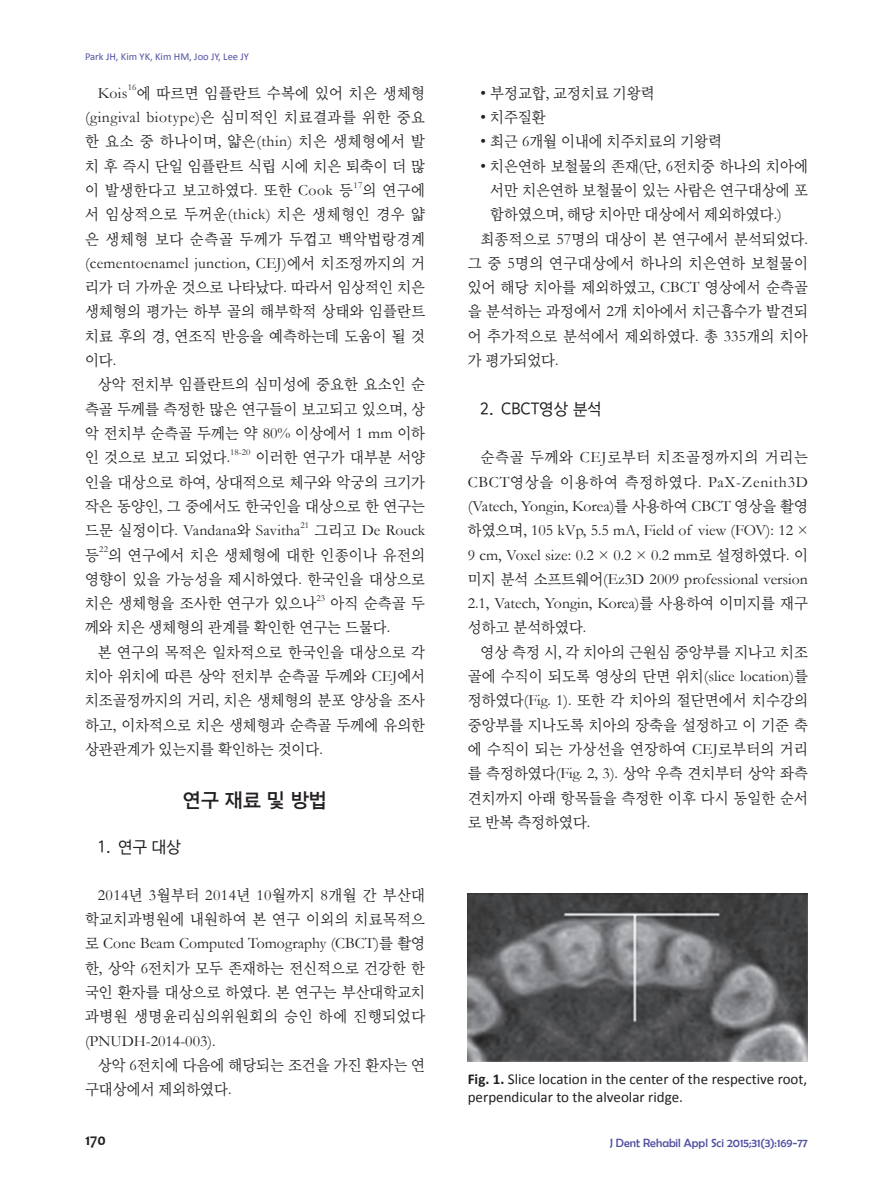
<style>
.page{position:relative;width:893px;height:1191px;background:#fff}
.page>*{position:absolute;margin:0;border:0;box-sizing:border-box;transform-origin:0 0}
.t1{font:19.5px "Bareun Dotum OTF 2";color:#231f20}
.t2{font:16.5px "Bareun Dotum OTF 1";color:#231f20;scale:.95 1}
.t3{font:700 16.5px "Candara";color:#231f20;scale:.95 1}
.t4{font:15.75px/24.3px "Bareun Batang L";color:#231f20;text-align:justify;scale:.96 1}
.t5{font:15.75px/24.3px "Garamond";color:#231f20;text-align:justify}
.t6{font:15.75px/24.3px "Bareun Batang L";letter-spacing:.02em;color:#231f20;text-align:right;scale:.96 1}
.t7{font:15.75px "Garamond";letter-spacing:.035em;color:#231f20}
.t8{font:15.75px "Bareun Batang L";letter-spacing:.025em;color:#231f20;scale:.96 1}
.t9{font:15.75px "Bareun Batang L";letter-spacing:.045em;color:#231f20;scale:.96 1}
.t10{font:15px/18px "Calibri";color:#231f20}
.t11{font:12px "Berlin Sans FB";color:#504fa1}
.t12{font:10.5px "Calibri";color:#504fa1}
.t13{font:9.15px "Garamond";letter-spacing:.005em;color:#231f20}
.s1{font-family:"Bareun Batang L"}
.s2{font-family:"Garamond"}
.s3{font-weight:700}
</style>
<div class="page">
<img style="left:468px;top:893px;width:340px;height:168px">
<p class="t12" style="left:85px;top:50px;width:165px">Park JH, Kim YK, Kim HM, Joo JY, Lee JY</p>
<p class="t13" style="left:128px;top:81px;width:10px">16</p>
<p class="t6" style="left:137px;top:81px;width:302px">에 따르면 임플란트 수복에 있어 치은 생체형</p>
<p class="t7" style="left:85px;top:106px;width:342px">(gingival biotype)<span class="s1">은 심미적인 치료결과를 위한 중요</span></p>
<p class="t4" style="left:85px;top:129px;width:356px">한 요소 중 하나이며<span class="s2">,</span> 얇은<span class="s2">(thin)</span> 치은 생체형에서 발 치 후 즉시 단일 임플란트 식립 시에 치은 퇴축이 더 많 이 발생한다고 보고하였다<span class="s2">.</span> 또한 <span class="s2">Cook</span> 등</p>
<p class="t5" style="left:98px;top:80px;width:31px">Kois</p>
<p class="t13" style="left:353px;top:179px;width:10px">17</p>
<p class="t4" style="left:85px;top:178px;width:356px;text-indent:278px">의 연구에 서 임상적으로 두꺼운<span class="s2">(thick)</span> 치은 생체형인 경우 얇 은 생체형 보다 순측골 두께가 두껍고 백악법랑경계</p>
<p class="t5" style="left:85px;top:250px;width:342px">(cementoenamel junction, CEJ)<span class="s1">에서 치조정까지의 거</span></p>
<p class="t4" style="left:85px;top:275px;width:356px">리가 더 가까운 것으로 나타났다<span class="s2">.</span> 따라서 임상적인 치은 생체형의 평가는 하부 골의 해부학적 상태와 임플란트 치료 후의 경<span class="s2">,</span> 연조직 반응을 예측하는데 도움이 될 것 이다<span class="s2">.</span></p>
<p class="t4" style="left:85px;top:372px;width:356px;text-indent:13px">상악 전치부 임플란트의 심미성에 중요한 요소인 순 측골 두께를 측정한 많은 연구들이 보고되고 있으며<span class="s2">,</span> 상 악 전치부 순측골 두께는 약 <span class="s2">80%</span> 이상에서 <span class="s2">1 mm</span> 이하 인 것으로 보고 되었다<span class="s2">.</span></p>
<p class="t13" style="left:230px;top:446px;width:22px">18-20</p>
<p class="t4" style="left:85px;top:445px;width:356px;text-indent:171px">이러한 연구가 대부분 서양 인을 대상으로 하여<span class="s2">,</span> 상대적으로 체구와 악궁의 크기가 작은 동양인<span class="s2">,</span> 그 중에서도 한국인을 대상으로 한 연구는</p>
<p class="t5" style="left:85px;top:518px;width:217px"><span class="s1">드문 실정이다</span>. Vandana<span class="s1">와</span> Savitha</p>
<p class="t13" style="left:300px;top:519px;width:10px">21</p>
<p class="t5" style="left:314px;top:518px;width:112px"><span class="s1">그리고</span> De Rouck</p>
<p class="t4" style="left:85px;top:542px;width:16px">등</p>
<p class="t13" style="left:99px;top:543px;width:10px">22</p>
<p class="t4" style="left:85px;top:542px;width:356px;text-indent:23px">의 연구에서 치은 생체형에 대한 인종이나 유전의 영향이 있을 가능성을 제시하였다<span class="s2">.</span> 한국인을 대상으로 치은 생체형을 조사한 연구가 있으나</p>
<p class="t13" style="left:317px;top:592px;width:10px">23</p>
<p class="t4" style="left:85px;top:591px;width:356px;text-indent:246px">아직 순측골 두 께와 치은 생체형의 관계를 확인한 연구는 드물다<span class="s2">.</span></p>
<p class="t4" style="left:85px;top:640px;width:356px;text-indent:13px">본 연구의 목적은 일차적으로 한국인을 대상으로 각 치아 위치에 따른 상악 전치부 순측골 두께와 <span class="s2">CEJ</span>에서 치조골정까지의 거리<span class="s2">,</span> 치은 생체형의 분포 양상을 조사 하고<span class="s2">,</span> 이차적으로 치은 생체형과 순측골 두께에 유의한 상관관계가 있는지를 확인하는 것이다<span class="s2">.</span></p>
<p class="t1" style="left:183px;top:790px;width:145px">연구 재료 및 방법</p>
<p class="t2" style="left:98px;top:838px;width:89px">1. 연구 대상</p>
<p class="t6" style="left:85px;top:883px;width:356px"><span class="s2">2014</span>년 <span class="s2">3</span>월부터 <span class="s2">2014</span>년 <span class="s2">10</span>월까지 <span class="s2">8</span>개월 간 부산대 학교치과병원에 내원하여 본 연구 이외의 치료목적으</p>
<p class="t5" style="left:85px;top:931px;width:342px"><span class="s1">로</span> Cone Beam Computed Tomography (CBCT)<span class="s1">를 촬영</span></p>
<p class="t4" style="left:85px;top:956px;width:356px">한<span class="s2">,</span> 상악 <span class="s2">6</span>전치가 모두 존재하는 전신적으로 건강한 한 국인 환자를 대상으로 하였다<span class="s2">.</span> 본 연구는 부산대학교치 과병원 생명윤리심의위원회의 승인 하에 진행되었다</p>
<p class="t5" style="left:85px;top:1028px;width:132px">(PNUDH-2014-003).</p>
<p class="t4" style="left:85px;top:1053px;width:356px;text-indent:13px">상악 <span class="s2">6</span>전치에 다음에 해당되는 조건을 가진 환자는 연 구대상에서 제외하였다<span class="s2">.</span></p>
<p class="t4" style="left:480px;top:81px;width:183px"><span class="s2">•</span> 부정교합<span class="s2">,</span> 교정치료 기왕력</p>
<p class="t4" style="left:480px;top:105px;width:70px"><span class="s2">•</span> 치주질환</p>
<p class="t4" style="left:480px;top:129px;width:253px"><span class="s2">•</span> 최근 <span class="s2">6</span>개월 이내에 치주치료의 기왕력</p>
<p class="t4" style="left:480px;top:154px;width:343px"><span class="s2">•</span> 치은연하 보철물의 존재<span class="s2">(</span>단<span class="s2">, 6</span>전치중 하나의 치아에</p>
<p class="t4" style="left:490px;top:178px;width:332px">서만 치은연하 보철물이 있는 사람은 연구대상에 포</p>
<p class="t4" style="left:490px;top:202px;width:305px">함하였으며<span class="s2">,</span> 해당 치아만 대상에서 제외하였다<span class="s2">.)</span></p>
<p class="t4" style="left:480px;top:227px;width:343px">최종적으로 <span class="s2">57</span>명의 대상이 본 연구에서 분석되었다<span class="s2">.</span></p>
<p class="t8" style="left:468px;top:255px;width:356px">그 중 <span class="s2">5</span>명의 연구대상에서 하나의 치은연하 보철물이</p>
<p class="t4" style="left:468px;top:275px;width:356px">있어 해당 치아를 제외하였고<span class="s2">, CBCT</span> 영상에서 순측골</p>
<p class="t4" style="left:468px;top:299px;width:356px">을 분석하는 과정에서 <span class="s2">2</span>개 치아에서 치근흡수가 발견되</p>
<p class="t4" style="left:468px;top:324px;width:356px">어 추가적으로 분석에서 제외하였다<span class="s2">.</span> 총 <span class="s2">335</span>개의 치아</p>
<p class="t4" style="left:468px;top:348px;width:96px">가 평가되었다<span class="s2">.</span></p>
<p class="t2" style="left:480px;top:401px;width:129px">2. CBCT영상 분석</p>
<p class="t9" style="left:480px;top:450px;width:343px">순측골 두께와 <span class="s2">CEJ</span>로부터 치조골정까지의 거리는</p>
<p class="t5" style="left:468px;top:469px;width:342px">CBCT<span class="s1">영상을 이용하여 측정하였다</span>. PaX-Zenith3D (Vatech, Yongin, Korea)<span class="s1">를 사용하여</span> CBCT <span class="s1">영상을 촬영 하였으며</span>, 105 kVp, 5.5 mA, Field of view (FOV): 12 × 9 cm, Voxel size: 0.2 × 0.2 × 0.2 mm<span class="s1">로 설정하였다</span>. <span class="s1">이 미지 분석 소프트웨어</span>(Ez3D 2009 professional version 2.1, Vatech, Yongin, Korea)<span class="s1">를 사용하여 이미지를 재구</span></p>
<p class="t4" style="left:468px;top:615px;width:125px">성하고 분석하였다<span class="s2">.</span></p>
<p class="t4" style="left:480px;top:640px;width:343px">영상 측정 시<span class="s2">,</span> 각 치아의 근원심 중앙부를 지나고 치조</p>
<p class="t4" style="left:468px;top:664px;width:356px">골에 수직이 되도록 영상의 단면 위치<span class="s2">(slice location)</span>를</p>
<p class="t4" style="left:468px;top:688px;width:356px">정하였다<span class="s2">(Fig. 1).</span> 또한 각 치아의 절단면에서 치수강의</p>
<p class="t4" style="left:468px;top:713px;width:356px">중앙부를 지나도록 치아의 장축을 설정하고 이 기준 축</p>
<p class="t4" style="left:468px;top:737px;width:356px">에 수직이 되는 가상선을 연장하여 <span class="s2">CEJ</span>로부터의 거리</p>
<p class="t4" style="left:468px;top:761px;width:356px">를 측정하였다<span class="s2">(Fig. 2, 3).</span> 상악 우측 견치부터 상악 좌측</p>
<p class="t4" style="left:468px;top:785px;width:356px">견치까지 아래 항목들을 측정한 이후 다시 동일한 순서</p>
<p class="t4" style="left:468px;top:810px;width:129px">로 반복 측정하였다<span class="s2">.</span></p>
<p class="t10" style="left:468px;top:1069px;width:341px"><span class="s3">Fig. 1.</span> Slice location in the center of the respective root, perpendicular to the alveolar ridge.</p>
<p class="t3" style="left:85px;top:1130px;width:23px">170</p>
<p class="t11" style="left:610px;top:1135px;width:200px">J Dent Rehabil Appl Sci 2015;31(3):169-77</p>
</div>
